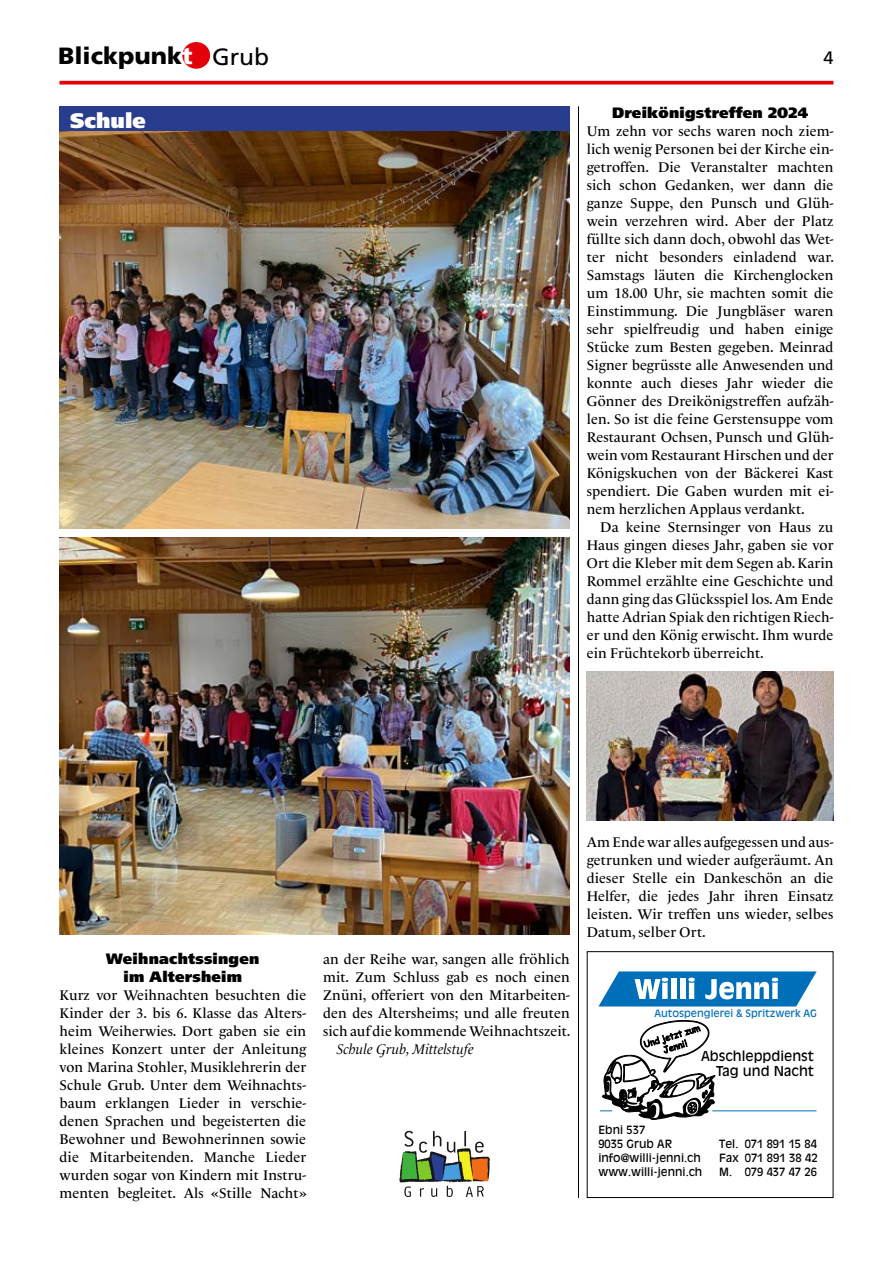
<style>
.page{position:relative;width:893px;height:1263px;background:#fff}
.page>*{position:absolute;margin:0;border:0;box-sizing:border-box;transform-origin:0 0}
.t1{font:900 23.55px "Frutiger LT";color:#000;scale:1.04 1}
.t2{font:900 21px "Frutiger LT Std";color:#fff}
.t3{font:18px "Frutiger LT Com";color:#000}
.t4{font:900 15px/18px "Frutiger LT Com";letter-spacing:.015em;color:#000;text-align:center}
.t5{font:14.25px/18px "Le Monde Livre Cla Std";letter-spacing:.01em;color:#000;text-align:justify}
.t6{font:italic 14.25px "Le Monde Livre Cla Std";letter-spacing:.01em;color:#000}
.t7{font:13.5px/14.2px "Antique Olive";color:#000;text-align:right}
.t8{font:11.25px/14px "Antique Olive East A";color:#000}
.t9{font:10.2px "Antique Olive";color:#006fba}
.s1{color:#fff}
.s2{font-weight:400}
</style>
<div class="page">
<svg style="left:60px;top:81px;width:773px;height:4px;background:#e61c26"></svg>
<div style="left:182px;top:42px;width:28px;height:27px;background:#e3000b;border-radius:50%"></div>
<div style="left:60px;top:106px;width:510px;height:27px;background:#293d8e"></div>
<svg style="left:399px;top:1131px;width:91px;height:66px"></svg>
<img style="left:60px;top:132px;width:510px;height:397px">
<img style="left:60px;top:538px;width:509px;height:397px">
<div style="left:587px;top:951px;width:246px;height:247px;border:1px solid #000"></div>
<svg style="left:598px;top:1006px;width:219px;height:114px"></svg>
<hr style="left:712px;top:1110px;width:104px;height:1px;background:#006fba">
<svg style="left:600px;top:1020px;width:115px;height:99px"></svg>
<svg style="left:598px;top:971px;width:219px;height:35px"></svg>
<img style="left:587px;top:672px;width:246px;height:148px">
<hr style="left:578px;top:106px;width:1px;height:1092px;background:#000">
<h1 class="t1" style="left:58px;top:42px;width:204px">Blickpunk<span class="s1">t</span> <span class="s2">Grub</span></h1>
<p class="t3" style="left:823px;top:47px;width:12px">4</p>
<h2 class="t2" style="left:70px;top:108px;width:77px">Schule</h2>
<p class="t4" style="left:612px;top:103px;width:198px">Dreikönigstreffen 2024</p>
<p class="t5" style="left:587px;top:122px;width:249px">Um zehn vor sechs waren noch ziem&shy;lich wenig Personen bei der Kirche ein&shy;getroffen. Die Veranstalter machten sich schon Gedanken, wer dann die ganze Suppe, den Punsch und Glüh&shy;wein verzehren wird. Aber der Platz füllte sich dann doch, obwohl das Wet&shy;ter nicht besonders einladend war.<br>Samstags läuten die Kirchenglocken um 18.00 Uhr, sie machten somit die Einstimmung. Die Jungbläser waren sehr spielfreudig und haben einige Stücke zum Besten gegeben. Meinrad Signer begrüsste alle Anwesenden und konnte auch dieses Jahr wieder die Gönner des Dreikönigstreffen aufzäh&shy;len. So ist die feine Gerstensuppe vom Restaurant Ochsen, Punsch und Glüh&shy;wein vom Restaurant Hirschen und der Königskuchen von der Bäckerei Kast spendiert. Die Gaben wurden mit ei&shy;nem herzlichen Applaus verdankt.</p>
<p class="t5" style="left:587px;top:518px;width:248px;text-indent:13px">Da keine Sternsinger von Haus zu Haus gingen dieses Jahr, gaben sie vor Ort die Kleber mit dem Segen ab. Karin Rommel erzählte eine Geschichte und dann ging das Glücksspiel los. Am Ende hatte Adrian Spiak den richtigen Riech&shy;er und den König erwischt. Ihm wurde ein Früchtekorb überreicht.</p>
<p class="t4" style="left:106px;top:950px;width:155px">Weihnachtssingen im Altersheim</p>
<p class="t5" style="left:60px;top:986px;width:249px">Kurz vor Weihnachten besuchten die Kinder der 3. bis 6. Klasse das Alters&shy;heim Weiherwies. Dort gaben sie ein kleines Konzert unter der Anleitung von Marina Stohler, Musiklehrerin der Schule Grub. Unter dem Weihnachts&shy;baum erklangen Lieder in verschie&shy;denen Sprachen und begeisterten die Bewohner und Bewohnerinnen sowie die Mitarbeitenden. Manche Lieder wurden sogar von Kindern mit Instru&shy;menten begleitet. Als «Stille Nacht»</p>
<p class="t5" style="left:323px;top:950px;width:249px">an der Reihe war, sangen alle fröhlich mit. Zum Schluss gab es noch einen Znüni, offeriert von den Mitarbeiten&shy;den des Altersheims; und alle freuten sich auf die kommende Weihnachtszeit.</p>
<p class="t6" style="left:337px;top:1040px;width:139px">Schule Grub, Mittelstufe</p>
<p class="t5" style="left:587px;top:833px;width:248px">Am Ende war alles aufgegessen und aus&shy;getrunken und wieder aufgeräumt. An dieser Stelle ein Dankeschön an die Helfer, die jedes Jahr ihren Einsatz leisten. Wir treffen uns wieder, selbes Datum, selber Ort.</p>
<p class="t9" style="left:654px;top:1007px;width:164px">Autospenglerei &amp; Spritzwerk AG</p>
<p class="t7" style="left:701px;top:1049px;width:114px">Abschleppdienst<br>Tag und Nacht</p>
<p class="t8" style="left:598px;top:1123px;width:105px">Ebni 537<br>9035 Grub AR info@willi-jenni.ch www.willi-jenni.ch</p>
<p class="t8" style="left:719px;top:1137px;width:100px;text-align:justify">Tel. 071 891 15 84<br>Fax 071 891 38 42<br>M. 079 437 47 26</p>
</div>
